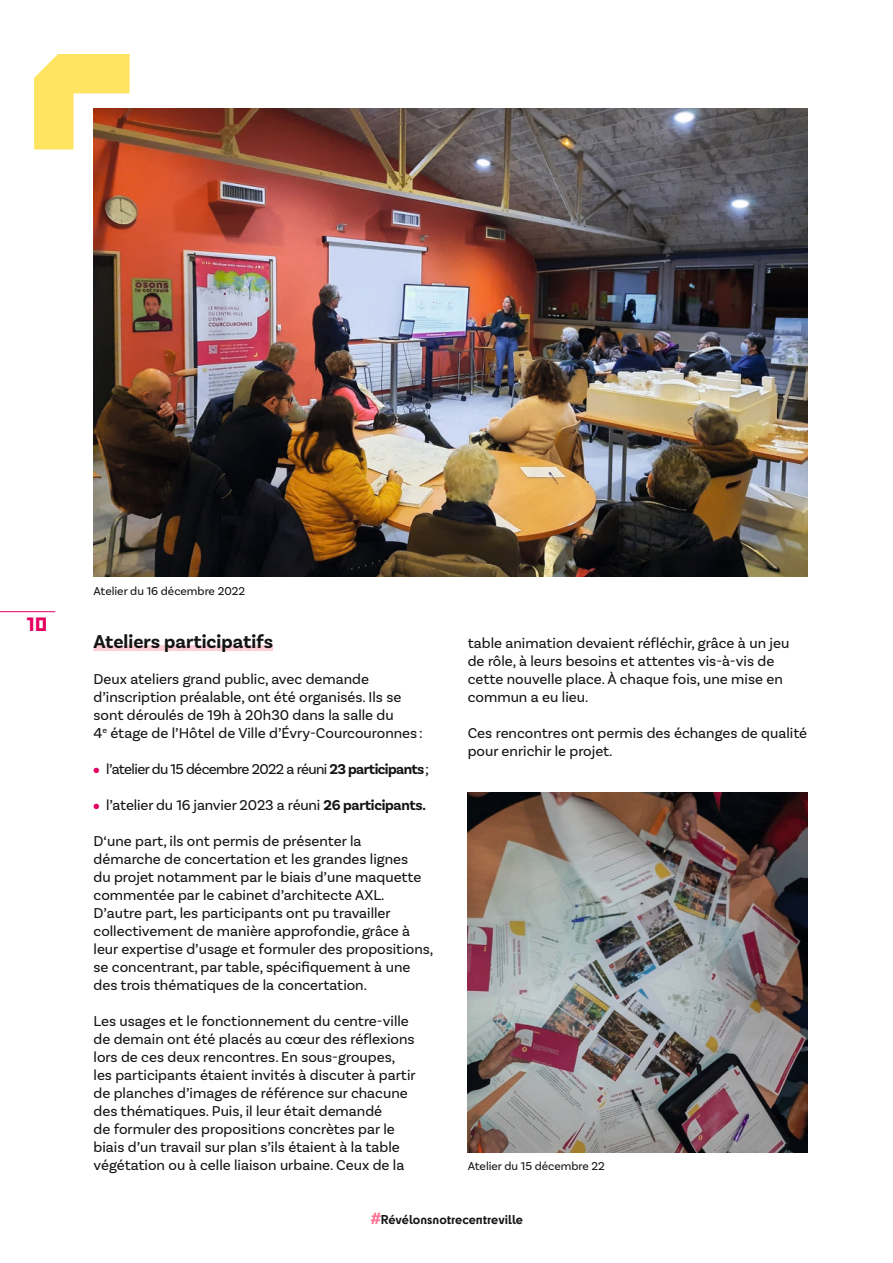
<style>
.page{position:relative;width:893px;height:1263px;background:#fff}
.page>*{position:absolute;margin:0;border:0;box-sizing:border-box;transform-origin:0 0}
.t1{font:700 19.5px "Basic Sans";color:#131413}
.t2{font:800 18px "Cy";color:#e50060}
.t3{font:15px/18px "Basic Sans";color:#131413}
.t4{font:15px "Basic Sans";letter-spacing:-.04em;color:#131413}
.t5{font:12px "Basic Sans";color:#131413}
.t6{font:700 12px "Cy";color:#131413}
.s1{color:#e50060}
.s2{font-weight:700}
</style>
<div class="page">
<svg style="left:34px;top:54px;width:96px;height:95px"></svg>
<div style="left:94px;top:645px;width:179px;height:6px;background:#ffcfd8"></div>
<img style="left:94px;top:108px;width:714px;height:468px">
<img style="left:468px;top:792px;width:340px;height:360px">
<hr style="left:0;top:611px;width:55px;height:1px;background:#e50060">
<svg style="left:371px;top:1212px;width:10px;height:12px"></svg>
<p class="t2" style="left:27px;top:610px;width:22px">10</p>
<p class="t5" style="left:94px;top:584px;width:153px">Atelier du 16 décembre 2022</p>
<h1 class="t1" style="left:94px;top:630px;width:181px">Ateliers participatifs</h1>
<p class="t3" style="left:94px;top:670px;width:331px">Deux ateliers grand public, avec demande d’inscription préalable, ont été organisés. Ils se sont déroulés de 19h à 20h30 dans la salle du<br>4<sup>e</sup> étage de l’Hôtel de Ville d’Évry-Courcouronnes :</p>
<p class="t4" style="left:94px;top:760px;width:337px"><span class="s1">●</span> l’atelier du 15 décembre 2022 a réuni <span class="s2">23 participants</span>;</p>
<p class="t3" style="left:94px;top:796px;width:334px"><span class="s1">●</span> l’atelier du 16 janvier 2023 a réuni <span class="s2">26 participants.</span></p>
<p class="t3" style="left:94px;top:832px;width:341px">D‘une part, ils ont permis de présenter la<br>démarche de concertation et les grandes lignes<br>du projet notamment par le biais d’une maquette commentée par le cabinet d’architecte AXL.<br>D’autre part, les participants ont pu travailler collectivement de manière approfondie, grâce à leur expertise d’usage et formuler des propositions, se concentrant, par table, spécifiquement à une des trois thématiques de la concertation.</p>
<p class="t3" style="left:94px;top:1012px;width:324px">Les usages et le fonctionnement du centre-ville de demain ont été placés au cœur des réflexions lors de ces deux rencontres. En sous-groupes, les participants étaient invités à discuter à partir de planches d’images de référence sur chacune des thématiques. Puis, il leur était demandé<br>de formuler des propositions concrètes par le biais d’un travail sur plan s’ils étaient à la table végétation ou à celle liaison urbaine. Ceux de la</p>
<p class="t3" style="left:468px;top:634px;width:323px">table animation devaient réfléchir, grâce à un jeu de rôle, à leurs besoins et attentes vis-à-vis de cette nouvelle place. À chaque fois, une mise en commun a eu lieu.</p>
<p class="t3" style="left:468px;top:724px;width:341px">Ces rencontres ont permis des échanges de qualité pour enrichir le projet.</p>
<p class="t5" style="left:468px;top:1159px;width:139px">Atelier du 15 décembre 22</p>
<p class="t6" style="left:381px;top:1210px;width:144px">Révélonsnotrecentreville</p>
</div>
